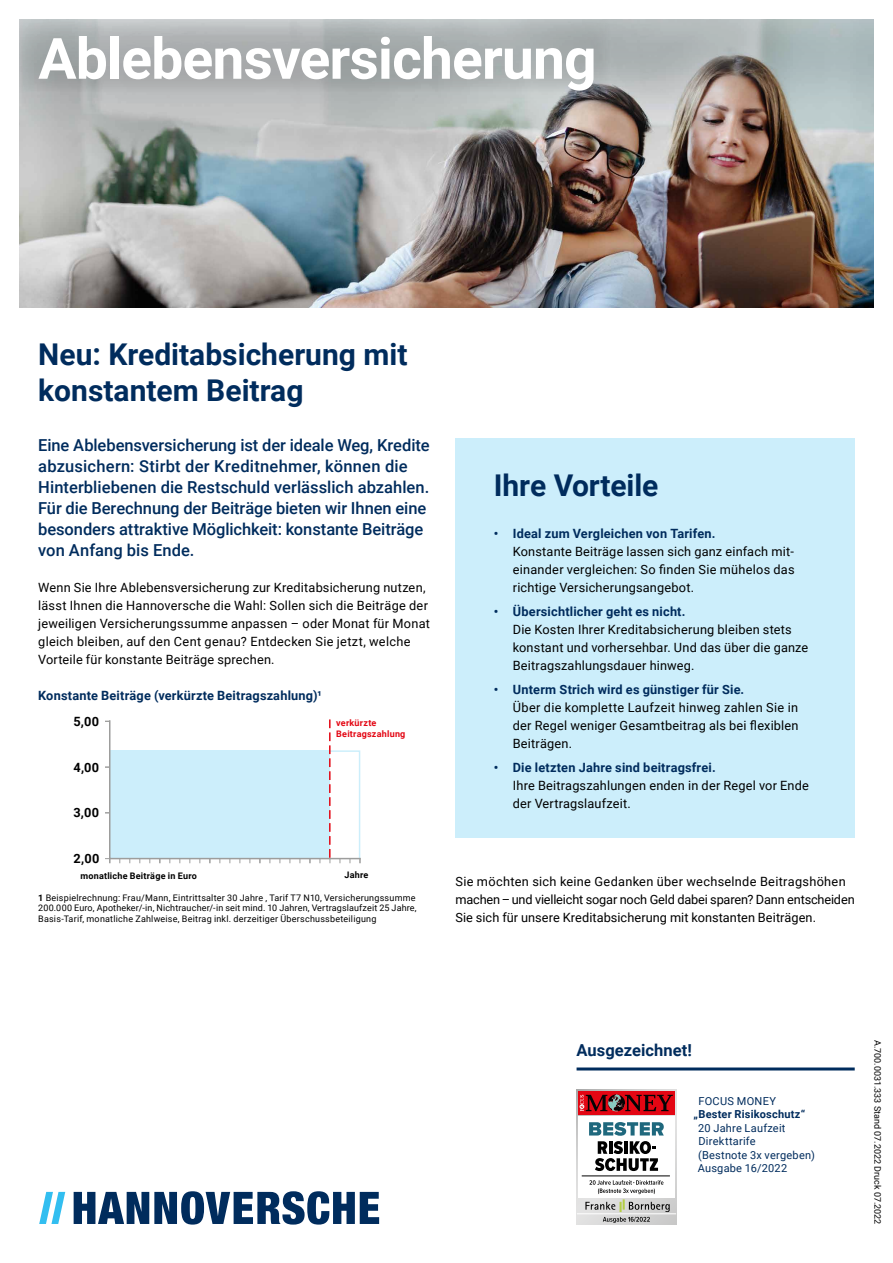
<style>
.page{position:relative;width:893px;height:1263px;background:#fff}
.page>*{position:absolute;margin:0;border:0;box-sizing:border-box;transform-origin:0 0}
.t1{font:700 57px "Roboto";letter-spacing:-.015em;color:#fff}
.t2{font:700 30px/36px "Roboto";color:#002c5d}
.t3{font:500 16.5px/21px "Roboto";color:#002c5d}
.t4{font:700 16.5px "Roboto";letter-spacing:.005em;color:#002c5d}
.t5{font:12.75px/18px "Roboto";letter-spacing:.015em;color:#000}
.t6{font:700 12.75px "Roboto";letter-spacing:.015em;color:#002c5d}
.t7{font:700 12.75px "Roboto";letter-spacing:.025em;color:#000}
.t8{font:10.95px/13.5px "Roboto";letter-spacing:.02em;color:#002c5d}
.t9{font:700 10.95px "Roboto";letter-spacing:.02em;color:#002c5d}
.t10{font:9px/10.5px "Roboto";letter-spacing:.025em;color:#000;text-align:justify}
.t11{font:9px "Roboto";color:#000}
.t12{font:700 9px "Roboto";letter-spacing:.025em;color:#000}
.t13{font:700 9px/10.8px "Roboto";letter-spacing:.025em;color:#e30613}
.s1{font-weight:700}
</style>
<div class="page">
<svg style="left:74px;top:1191px;width:305px;height:33px"></svg>
<svg style="left:39px;top:1192px;width:26px;height:32px"></svg>
<svg style="left:577px;top:1089px;width:99px;height:135px"></svg>
<div style="left:578px;top:1116px;width:97px;height:82px;background:#fff"></div>
<hr style="left:582px;top:1175px;width:88px;height:1px;background:#000">
<hr style="left:577px;top:1213px;width:99px;height:1px;background:#fff">
<div style="left:578px;top:1091px;width:97px;height:24px;background:#e30613"></div>
<svg style="left:580px;top:1094px;width:93px;height:18px"></svg>
<svg style="left:589px;top:1122px;width:75px;height:49px"></svg>
<svg style="left:585px;top:1180px;width:85px;height:43px"></svg>
<hr style="left:577px;top:1067px;width:278px;height:3px;background:#002c5d">
<div style="left:455px;top:439px;width:400px;height:399px;background:#cceefb"></div>
<img style="left:19px;top:151px;width:855px;height:156px">
<svg style="left:105px;top:719px;width:256px;height:144px"></svg>
<img style="left:19px;top:19px;width:855px;height:132px">
<svg style="left:19px;top:19px;width:591px;height:72px;background:#aaafb0"></svg>
<h1 class="t1" style="left:38px;top:19px;width:560px">Ablebensversicherung</h1>
<h2 class="t2" style="left:38px;top:335px;width:371px">Neu: Kreditabsicherung mit konstantem Beitrag</h2>
<p class="t3" style="left:38px;top:434px;width:393px">Eine Ablebensversicherung ist der ideale Weg, Kredite abzusichern: Stirbt der Kreditnehmer, können die Hinterbliebenen die Restschuld verlässlich abzahlen.<br>Für die Berechnung der Beiträge bieten wir Ihnen eine besonders attraktive Möglichkeit: konstante Beiträge von Anfang bis Ende.</p>
<p class="t5" style="left:38px;top:578px;width:393px">Wenn Sie Ihre Ablebensversicherung zur Kreditabsicherung nutzen, lässt Ihnen die Hannoversche die Wahl: Sollen sich die Beiträge der jeweiligen Versicherungssumme anpassen – oder Monat für Monat gleich bleiben, auf den Cent genau? Entdecken Sie jetzt, welche Vorteile für konstante Beiträge sprechen.</p>
<p class="t6" style="left:38px;top:687px;width:285px">Konstante Beiträge (verkürzte Beitragszahlung)¹</p>
<p class="t7" style="left:73px;top:712px;width:27px">5,00</p>
<p class="t7" style="left:73px;top:758px;width:27px">4,00</p>
<p class="t7" style="left:73px;top:804px;width:27px">3,00</p>
<p class="t7" style="left:73px;top:849px;width:27px">2,00</p>
<p class="t12" style="left:80px;top:870px;width:118px">monatliche Beiträge in Euro</p>
<p class="t12" style="left:344px;top:869px;width:25px">Jahre</p>
<p class="t13" style="left:336px;top:717px;width:71px">verkürzte<br>Beitragszahlung</p>
<p class="t10" style="left:38px;top:892px;width:380px"><span class="s1">1</span> Beispielrechnung: Frau/Mann, Eintrittsalter 30 Jahre , Tarif T7 N10, Versicherungssumme 200.000 Euro, Apotheker/-in, Nichtraucher/-in seit mind. 10 Jahren, Vertragslaufzeit 25 Jahre, Basis-Tarif, monatliche Zahlweise, Beitrag inkl. derzeitiger Überschussbeteiligung</p>
<h2 class="t2" style="left:494px;top:466px;width:166px">Ihre Vorteile</h2>
<p class="t6" style="left:494px;top:524px;width:223px">• Ideal zum Vergleichen von Tarifen.</p>
<p class="t5" style="left:513px;top:542px;width:283px;text-align:justify">Konstante Beiträge lassen sich ganz einfach mit&shy;einander vergleichen: So finden Sie mühelos das richtige Versicherungsangebot.</p>
<p class="t6" style="left:494px;top:602px;width:193px">• Übersichtlicher geht es nicht.</p>
<p class="t5" style="left:513px;top:620px;width:297px">Die Kosten Ihrer Kreditabsicherung bleiben stets konstant und vorhersehbar. Und das über die ganze<br>Beitragszahlungsdauer hinweg.</p>
<p class="t6" style="left:494px;top:680px;width:252px">• Unterm Strich wird es günstiger für Sie.</p>
<p class="t5" style="left:513px;top:698px;width:287px;text-align:justify">Über die komplette Laufzeit hinweg zahlen Sie in der Regel weniger Gesamtbeitrag als bei flexiblen Beiträgen.</p>
<p class="t6" style="left:494px;top:758px;width:224px">• Die letzten Jahre sind beitragsfrei.</p>
<p class="t5" style="left:513px;top:776px;width:298px">Ihre Beitragszahlungen enden in der Regel vor Ende der Vertragslaufzeit.</p>
<p class="t5" style="left:455px;top:872px;width:401px">Sie möchten sich keine Gedanken über wechselnde Beitragshöhen machen – und vielleicht sogar noch Geld dabei sparen? Dann entscheiden<br>Sie sich für unsere Kreditabsicherung mit konstanten Beiträgen.</p>
<p class="t4" style="left:577px;top:1039px;width:117px">Ausgezeichnet!</p>
<p class="t8" style="left:698px;top:1093px;width:79px">FOCUS MONEY</p>
<p class="t9" style="left:694px;top:1106px;width:113px">„Bester Risikoschutz“</p>
<p class="t8" style="left:698px;top:1120px;width:119px">20 Jahre Laufzeit<br>Direkttarife<br>(Bestnote 3x vergeben)<br>Ausgabe 16/2022</p>
<p class="t11" style="left:884px;top:1040px;width:186px;rotate:90deg">A.700.0031.333 Stand 07.2022 Druck 07.2022</p>
</div>
